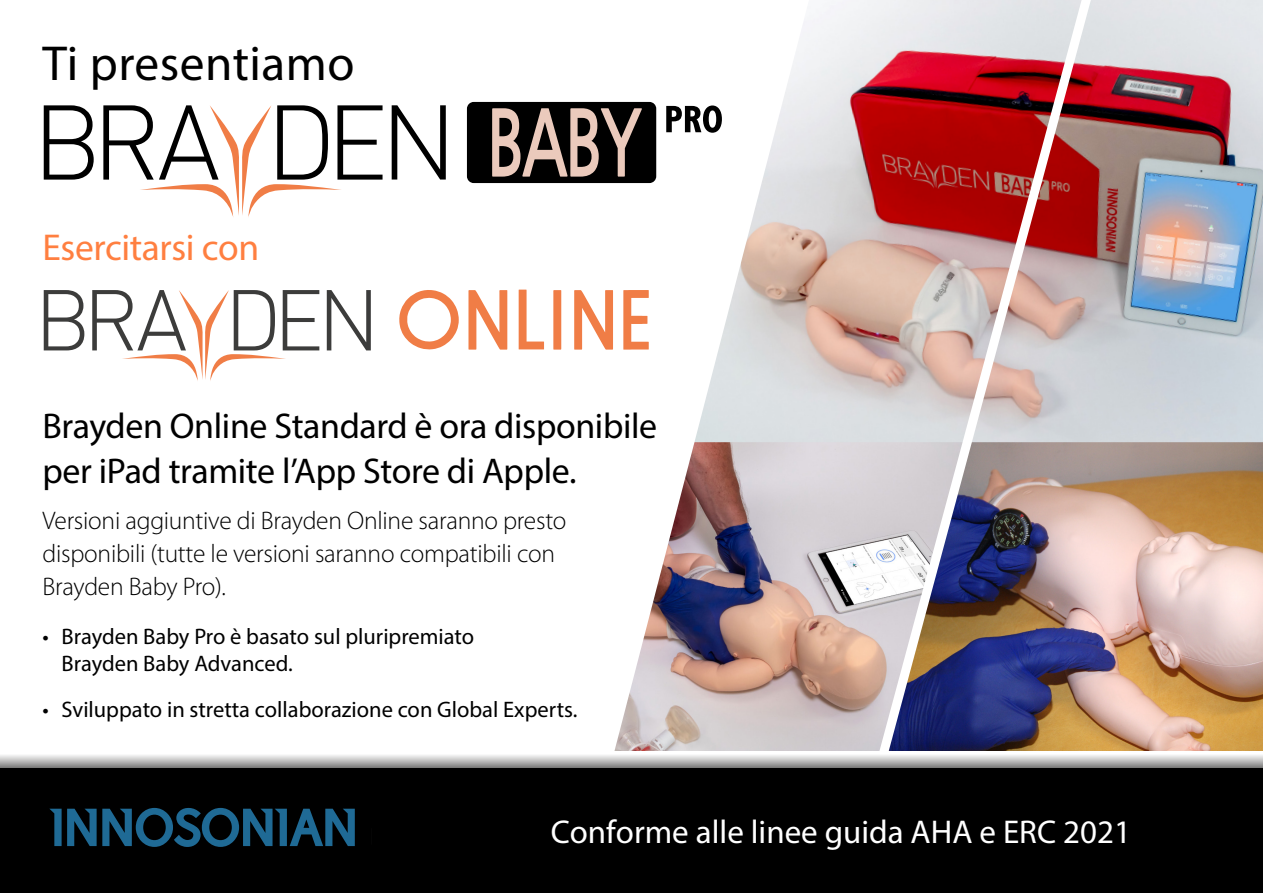
<style>
.page{position:relative;width:1263px;height:893px;background:#fff}
.page>*{position:absolute;margin:0;border:0;box-sizing:border-box;transform-origin:0 0}
.t1{font:49.35px "Myriad Pro";letter-spacing:.01em;color:#000}
.t2{font:37.5px "Myriad Pro";letter-spacing:-.01em;color:#ff7f40}
.t3{font:35.85px/44.8px "Myriad Pro";letter-spacing:-.01em;color:#000}
.t4{font:33px "Myriad Pro";color:#fff}
.t5{font:300 25.5px/33px "Myriad Pro";letter-spacing:-.01em;color:#000}
.t6{font:22.5px/27px "Myriad Pro";color:#000}
.s1{font-size:22.5px;color:#000}
</style>
<div class="page">
<img style="left:1098px;top:442px;width:165px;height:309px">
<img style="left:809px;top:442px;width:61px;height:309px">
<img style="left:809px;top:0;width:454px;height:442px">
<img style="left:870px;top:0;width:228px;height:751px">
<svg style="left:319px;top:20px;width:490px;height:731px"></svg>
<div style="left:0;top:767px;width:1263px;height:126px;background:#000"></div>
<svg style="left:0;top:755px;width:1263px;height:12px"></svg>
<svg style="left:44px;top:290px;width:40px;height:60px"></svg>
<svg style="left:92px;top:290px;width:227px;height:91px"></svg>
<svg style="left:327px;top:290px;width:44px;height:60px"></svg>
<svg style="left:399px;top:290px;width:60px;height:60px"></svg>
<svg style="left:468px;top:290px;width:39px;height:60px"></svg>
<svg style="left:519px;top:290px;width:25px;height:59px"></svg>
<svg style="left:553px;top:290px;width:8px;height:60px"></svg>
<svg style="left:574px;top:290px;width:39px;height:60px"></svg>
<svg style="left:623px;top:290px;width:26px;height:60px"></svg>
<div style="left:631px;top:316px;width:16px;height:8px;background:#f07d46"></div>
<svg style="left:49px;top:808px;width:306px;height:39px"></svg>
<div style="left:467px;top:102px;width:189px;height:81px;background:#000;border-radius:7px"></div>
<svg style="left:392px;top:105px;width:54px;height:75px"></svg>
<svg style="left:492px;top:108px;width:150px;height:69px"></svg>
<svg style="left:44px;top:105px;width:50px;height:75px"></svg>
<svg style="left:103px;top:105px;width:279px;height:113px"></svg>
<svg style="left:666px;top:105px;width:56px;height:28px"></svg>
<p class="t1" style="left:43px;top:33px;width:314px">Ti presentiamo</p>
<p class="t2" style="left:43px;top:225px;width:218px">Esercitarsi con</p>
<p class="t3" style="left:43px;top:403px;width:616px">Brayden Online Standard è ora disponibile per iPad tramite l’App Store di Apple.</p>
<p class="t5" style="left:43px;top:504px;width:525px">Versioni aggiuntive di Brayden Online saranno presto disponibili (tutte le versioni saranno compatibili con<br>Brayden Baby Pro).</p>
<p class="t6" style="left:62px;top:623px;width:414px;text-indent:-19px">• Brayden Baby Pro è basato sul pluripremiato<br>Brayden Baby Advanced.</p>
<p class="t6" style="left:43px;top:696px;width:536px">• Sviluppato in stretta collaborazione con Global Experts.</p>
<p class="t4" style="left:466px;top:812px;width:667px"><span class="s1">Confo</span> Conforme alle linee guida AHA e ERC 2021</p>
</div>
